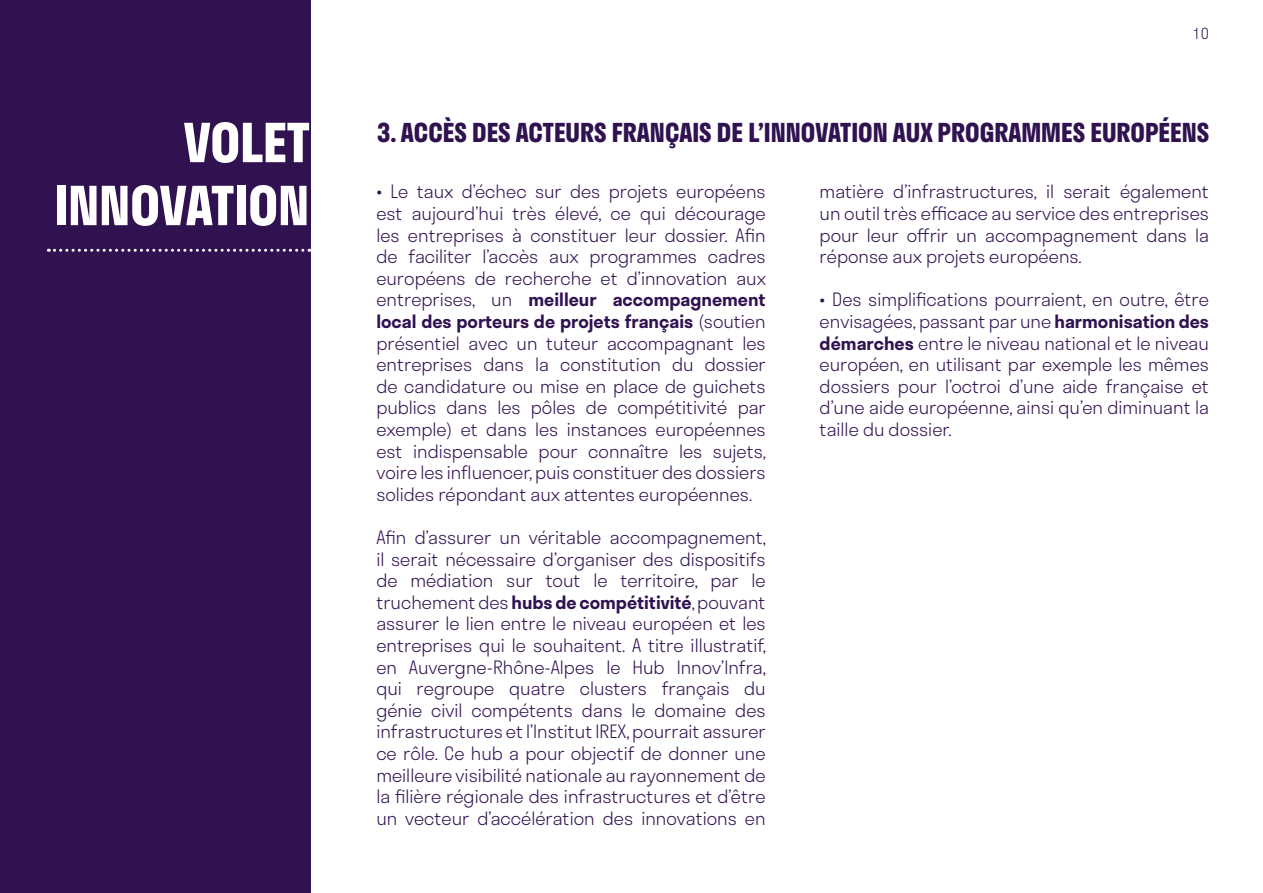
<style>
.page{position:relative;width:1263px;height:893px;background:#fff}
.page>*{position:absolute;margin:0;border:0;box-sizing:border-box;transform-origin:0 0}
.t1{font:700 52.5px/63px "Stratos";color:#fff;text-align:right}
.t2{font:700 25.5px "Stratos";color:#311251}
.t3{font:300 18px/21.6px "Stratos";color:#311251;text-align:justify}
.t4{font:300 15px "Stratos";color:#311251}
.s1{font-weight:600}
</style>
<div class="page">
<div style="left:0;top:0;width:310px;height:893px;background:#311251"></div>
<svg style="left:48px;top:249px;width:262px;height:3px"></svg>
<h1 class="t1" style="left:54px;top:110px;width:257px">VOLET<br>INNOVATION</h1>
<p class="t4" style="left:1192px;top:21px;width:18px">10</p>
<h2 class="t2" style="left:376px;top:112px;width:834px">3. ACCÈS DES ACTEURS FRANÇAIS DE L’INNOVATION AUX PROGRAMMES EUROPÉENS</h2>
<p class="t3" style="left:376px;top:180px;width:391px">• Le taux d’échec sur des projets européens est aujourd’hui très élevé, ce qui décourage les entreprises à constituer leur dossier. Afin de faciliter l’accès aux programmes cadres européens de recherche et d’innovation aux entreprises, un <span class="s1">meilleur accompagnement local des porteurs de projets français</span> (soutien présentiel avec un tuteur accompagnant les entreprises dans la constitution du dossier de candidature ou mise en place de guichets publics dans les pôles de compétitivité par exemple) et dans les instances européennes est indispensable pour connaître les sujets, voire les influencer, puis constituer des dossiers solides répondant aux attentes européennes.</p>
<p class="t3" style="left:376px;top:526px;width:391px">Afin d’assurer un véritable accompagnement, il serait nécessaire d’organiser des dispositifs de médiation sur tout le territoire, par le truchement des <span class="s1">hubs de compétitivité</span>, pouvant assurer le lien entre le niveau européen et les entreprises qui le souhaitent. A titre illustratif, en Auvergne-Rhône-Alpes le Hub Innov’Infra, qui regroupe quatre clusters français du génie civil compétents dans le domaine des infrastructures et l’Institut IREX, pourrait assurer ce rôle. Ce hub a pour objectif de donner une meilleure visibilité nationale au rayonnement de la filière régionale des infrastructures et d’être un vecteur d’accélération des innovations en</p>
<p class="t3" style="left:820px;top:180px;width:391px">matière d’infrastructures, il serait également un outil très efficace au service des entreprises pour leur offrir un accompagnement dans la réponse aux projets européens.</p>
<p class="t3" style="left:820px;top:288px;width:391px">• Des simplifications pourraient, en outre, être envisagées, passant par une <span class="s1">harmonisation des démarches</span> entre le niveau national et le niveau européen, en utilisant par exemple les mêmes dossiers pour l’octroi d’une aide française et d’une aide européenne, ainsi qu’en diminuant la taille du dossier.</p>
</div>
